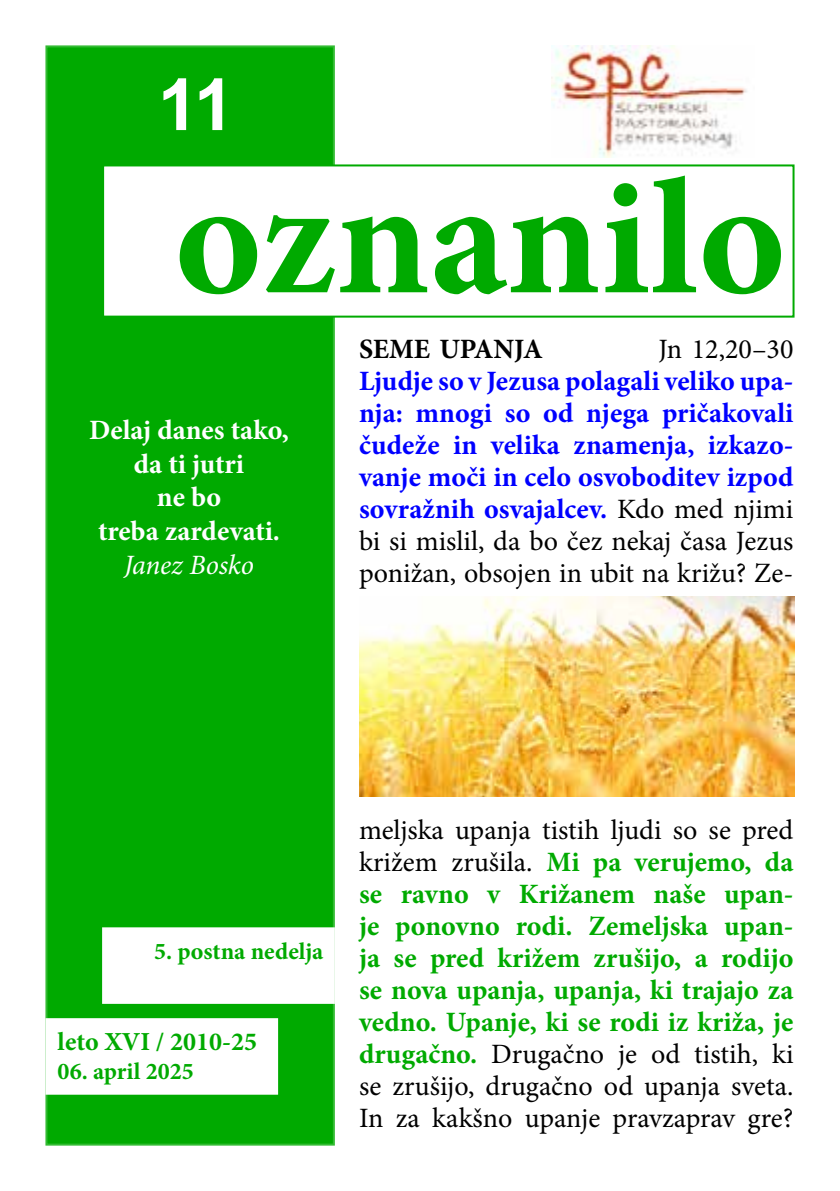
<style>
.page{position:relative;width:840px;height:1191px;background:#fff}
.page>*{position:absolute;margin:0;border:0;box-sizing:border-box;transform-origin:0 0}
.t1{font:700 166px "Minion Pro";color:#0a0}
.t2{font:700 72px "Arial";color:#fff}
.t3{font:700 28px/32px "Minion Pro";color:#0a0;text-align:justify}
.t4{font:700 28px/32px "Minion Pro";color:#00f;text-align:justify}
.t5{font:700 28px/33.6px "Minion Pro";color:#fff;text-align:center}
.t6{font:italic 28px "Minion Pro";letter-spacing:-.005em;color:#fff}
.t7{font:700 28px "Minion Pro";color:#000}
.t8{font:28px "Minion Pro";color:#000}
.t9{font:700 26px "Minion Pro";color:#0a0}
.t10{font:700 24px "Minion Pro";color:#0a0}
.s1{font-weight:400;color:#000}
</style>
<div class="page">
<div style="left:45px;top:45px;width:289px;height:1100px;background:#0a0;border:2px solid #3b3"></div>
<div style="left:102px;top:164px;width:692px;height:154px;background:#fff;border:2px solid #0a0"></div>
<img style="left:551px;top:45px;width:196px;height:113px">
<div style="left:45px;top:1018px;width:233px;height:76px;background:#fff;border:2px solid #fff"></div>
<div style="left:102px;top:927px;width:232px;height:77px;background:#fff;border:2px solid #fff"></div>
<img style="left:359px;top:596px;width:435px;height:201px">
<h2 class="t2" style="left:158px;top:54px;width:78px">11</h2>
<h1 class="t1" style="left:175px;top:122px;width:612px">oznanilo</h1>
<p class="t5" style="left:89px;top:413px;width:201px">Delaj danes tako, da ti jutri<br>ne bo<br>treba zardevati.</p>
<p class="t6" style="left:124px;top:545px;width:131px">Janez Bosko</p>
<p class="t7" style="left:359px;top:330px;width:185px">SEME UPANJA</p>
<p class="t8" style="left:658px;top:331px;width:136px">Jn 12,20–30</p>
<p class="t4" style="left:359px;top:365px;width:436px">Ljudje so v Jezusa polagali veliko upa&shy;nja: mnogi so od njega pričakovali čudeže in velika znamenja, izkazo&shy;vanje moči in celo osvoboditev izpod sovražnih osvajalcev. <span class="s1">Kdo med njimi bi si mislil, da bo čez nekaj časa Jezus ponižan, obsojen in ubit na križu? Ze-</span></p>
<p class="t10" style="left:154px;top:934px;width:171px">5. postna nedelja</p>
<p class="t9" style="left:58px;top:1023px;width:201px">leto XVI / 2010-25</p>
<p class="t10" style="left:58px;top:1054px;width:137px">06. april 2025</p>
<p class="t3" style="left:359px;top:813px;width:436px"><span class="s1">meljska upanja tistih ljudi so se pred križem zrušila.</span> Mi pa verujemo, da se ravno v Križanem naše upan&shy;je ponovno rodi. Zemeljska upan&shy;ja se pred križem zrušijo, a rodijo se nova upanja, upanja, ki trajajo za vedno. Upanje, ki se rodi iz križa, je drugačno. <span class="s1">Drugačno je od tistih, ki se zrušijo, drugačno od upanja sveta.<br>In za kakšno upanje pravzaprav gre?</span></p>
</div>
